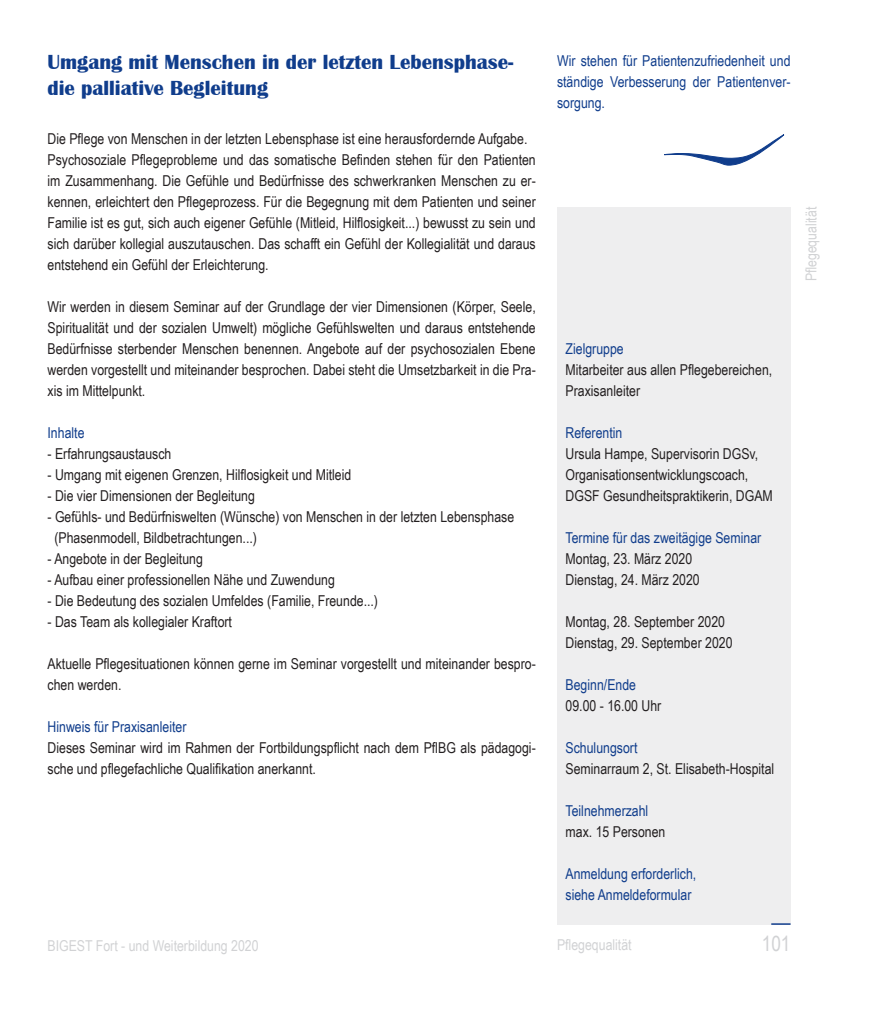
<style>
.page{position:relative;width:881px;height:1029px;background:#fff}
.page>*{position:absolute;margin:0;border:0;box-sizing:border-box;transform-origin:0 0}
.t1{font:700 21px/25.2px "Britannic";color:#103d8c}
.t2{font:21px "Arial Narrow";color:#d1d2d4}
.t3{font:15px/21px "Arial Narrow";color:#231f20}
.t4{font:15px/21px "Arial Narrow";color:#103d8c;text-align:justify}
.t5{font:15px "Arial Narrow";color:#d1d2d4}
</style>
<div class="page">
<svg style="left:664px;top:134px;width:120px;height:31px"></svg>
<div style="left:557px;top:207px;width:233px;height:718px;background:#eeeeef"></div>
<svg style="left:771px;top:923px;width:19px;height:2px"></svg>
<h1 class="t1" style="left:48px;top:50px;width:467px">Umgang mit Menschen in der letzten Lebensphase&shy;die palliative Begleitung</h1>
<p class="t3" style="left:48px;top:127px;width:489px">Die Pflege von Menschen in der letzten Lebensphase ist eine herausfordernde Aufgabe.<br>Psychosoziale Pflegeprobleme und das somatische Befinden stehen für den Patienten im Zusammenhang. Die Gefühle und Bedürfnisse des schwerkranken Menschen zu er&shy;kennen, erleichtert den Pflegeprozess. Für die Begegnung mit dem Patienten und seiner Familie ist es gut, sich auch eigener Gefühle (Mitleid, Hilflosigkeit...) bewusst zu sein und sich darüber kollegial auszutauschen. Das schafft ein Gefühl der Kollegialität und daraus entstehend ein Gefühl der Erleichterung.</p>
<p class="t3" style="left:48px;top:295px;width:489px;text-align:justify">Wir werden in diesem Seminar auf der Grundlage der vier Dimensionen (Körper, Seele, Spiritualität und der sozialen Umwelt) mögliche Gefühlswelten und daraus entstehende Bedürfnisse sterbender Menschen benennen. Angebote auf der psychosozialen Ebene werden vorgestellt und miteinander besprochen. Dabei steht die Umsetzbarkeit in die Pra&shy;xis im Mittelpunkt.</p>
<p class="t4" style="left:48px;top:421px;width:38px">Inhalte</p>
<p class="t3" style="left:48px;top:442px;width:125px">- Erfahrungsaustausch</p>
<p class="t3" style="left:48px;top:463px;width:305px">- Umgang mit eigenen Grenzen, Hilflosigkeit und Mitleid</p>
<p class="t3" style="left:48px;top:484px;width:209px">- Die vier Dimensionen der Begleitung</p>
<p class="t3" style="left:54px;top:505px;width:461px;text-indent:-7px">- Gefühls- und Bedürfniswelten (Wünsche) von Menschen in der letzten Lebensphase (Phasenmodell, Bildbetrachtungen...)</p>
<p class="t3" style="left:48px;top:547px;width:157px">- Angebote in der Begleitung</p>
<p class="t3" style="left:48px;top:568px;width:289px">- Aufbau einer professionellen Nähe und Zuwendung</p>
<p class="t3" style="left:48px;top:589px;width:332px">- Die Bedeutung des sozialen Umfeldes (Familie, Freunde...)</p>
<p class="t3" style="left:48px;top:610px;width:186px">- Das Team als kollegialer Kraftort</p>
<p class="t3" style="left:48px;top:652px;width:489px">Aktuelle Pflegesituationen können gerne im Seminar vorgestellt und miteinander bespro&shy;chen werden.</p>
<p class="t4" style="left:48px;top:715px;width:140px">Hinweis für Praxisanleiter</p>
<p class="t3" style="left:48px;top:736px;width:489px">Dieses Seminar wird im Rahmen der Fortbildungspflicht nach dem PflBG als pädagogi&shy;sche und pflegefachliche Qualifikation anerkannt.</p>
<p class="t4" style="left:557px;top:50px;width:235px">Wir stehen für Patientenzufriedenheit und ständige Verbesserung der Patientenver&shy;sorgung.</p>
<p class="t4" style="left:565px;top:337px;width:60px">Zielgruppe</p>
<p class="t3" style="left:565px;top:358px;width:208px">Mitarbeiter aus allen Pflegebereichen,<br>Praxisanleiter</p>
<p class="t4" style="left:565px;top:421px;width:58px">Referentin</p>
<p class="t3" style="left:565px;top:442px;width:209px">Ursula Hampe, Supervisorin DGSv,<br>Organisationsentwicklungscoach,<br>DGSF Gesundheitspraktikerin, DGAM</p>
<p class="t4" style="left:565px;top:526px;width:197px">Termine für das zweitägige Seminar</p>
<p class="t3" style="left:565px;top:547px;width:136px">Montag, 23. März 2020<br>Dienstag, 24. März 2020</p>
<p class="t3" style="left:565px;top:610px;width:168px">Montag, 28. September 2020<br>Dienstag, 29. September 2020</p>
<p class="t4" style="left:565px;top:673px;width:72px">Beginn/Ende</p>
<p class="t3" style="left:565px;top:694px;width:97px">09.00 - 16.00 Uhr</p>
<p class="t4" style="left:565px;top:736px;width:73px">Schulungsort</p>
<p class="t3" style="left:565px;top:757px;width:210px">Seminarraum 2, St. Elisabeth-Hospital</p>
<p class="t4" style="left:565px;top:799px;width:84px">Teilnehmerzahl</p>
<p class="t3" style="left:565px;top:820px;width:101px">max. 15 Personen</p>
<p class="t4" style="left:565px;top:862px;width:132px">Anmeldung erforderlich, siehe Anmeldeformular</p>
<p class="t5" style="left:48px;top:934px;width:212px">BIGEST Fort - und Weiterbildung 2020</p>
<p class="t5" style="left:557px;top:934px;width:76px">Pflegequalität</p>
<h1 class="t2" style="left:761px;top:928px;width:30px">101</h1>
<p class="t5" style="left:799px;top:281px;width:76px;rotate:-90deg">Pflegequalität</p>
</div>
